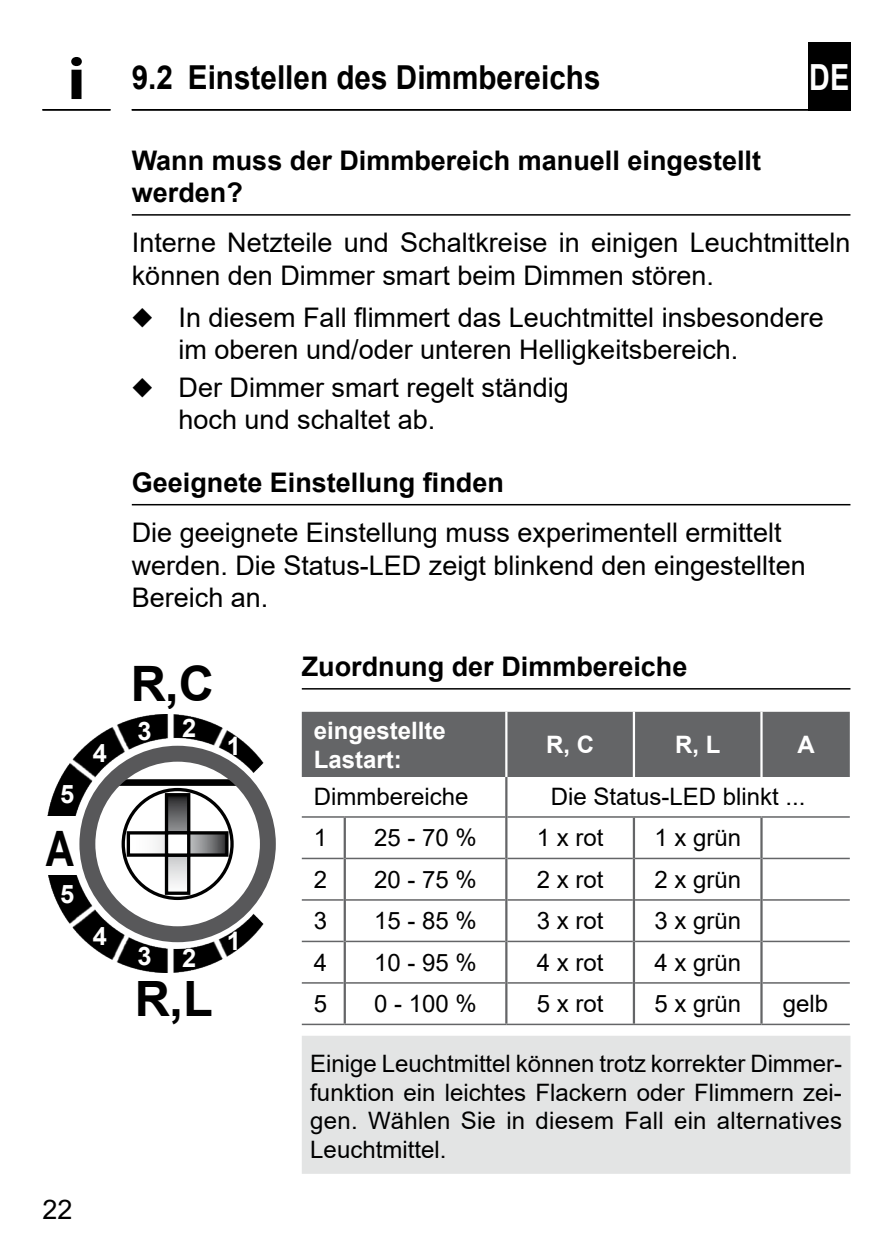
<style>
.page{position:relative;width:893px;height:1259px;background:#fff}
.page>*{position:absolute;margin:0;border:0;box-sizing:border-box;transform-origin:0 0}
.INFO-Icon{font:700 60px "Myriad Pro";color:#000;scale:1.1 1}
.t1{font:700 48.9px "Arial";color:#000}
.t2{font:700 48.9px "Arial";color:#000;scale:.8 1}
.t3{font:700 36px "Arial";color:#fff;scale:.8 1}
.t4{font:700 33px "Arial";color:#000;scale:.9 1}
.Fließtext_-_DE{font:27px/32.4px "Arial";color:#000}
.Untertitel_mit_Linie{font:700 27px/32.4px "Arial";color:#000}
.Fließtext_-_DE-2{font:700 25.5px "Arial";color:#fff}
.Nützliche_Infos_-_DE{font:24px/28.8px "Arial";letter-spacing:.01em;color:#000;text-align:justify}
.Fließtext_-_DE-3{font:24px "Arial";color:#000}
.Untertitel_-_DE{font:24px "Arial";color:#000}
.Untertitel_-_DE-2{font:700 24px/28.8px "Arial";color:#fff}
</style>
<div class="page">
<hr style="left:132px;top:109px;width:719px;height:2px;background:#000">
<div style="left:808px;top:42px;width:42px;height:69px;background:#000"></div>
<hr style="left:42px;top:109px;width:68px;height:2px;background:#000">
<hr style="left:132px;top:214px;width:718px;height:2px;background:#000">
<hr style="left:132px;top:504px;width:718px;height:1px;background:#000">
<hr style="left:302px;top:688px;width:548px;height:1px;background:#000">
<img style="left:48px;top:714px;width:216px;height:101px">
<img style="left:49px;top:875px;width:215px;height:97px">
<svg style="left:123px;top:789px;width:109px;height:109px"></svg>
<div style="left:122px;top:788px;width:112px;height:112px;border:3px solid #000;border-radius:50%"></div>
<svg style="left:169px;top:797px;width:17px;height:94px"></svg>
<div style="left:165px;top:793px;width:25px;height:102px;border:3px solid #000"></div>
<svg style="left:131px;top:835px;width:94px;height:17px"></svg>
<div style="left:127px;top:831px;width:102px;height:25px;border:3px solid #000"></div>
<div style="left:166px;top:833px;width:23px;height:22px;background:#fff"></div>
<div style="left:165px;top:831px;width:25px;height:25px;border:3px solid #000"></div>
<svg style="left:114px;top:779px;width:131px;height:7px"></svg>
<div style="left:79px;top:746px;width:197px;height:196px;border:16px solid #58585a;border-radius:50%"></div>
<div style="left:302px;top:1035px;width:548px;height:138px;background:#e3e4e4"></div>
<div style="left:302px;top:712px;width:548px;height:65px;background:#646567"></div>
<hr style="left:505px;top:712px;width:2px;height:65px;background:#fff">
<hr style="left:633px;top:712px;width:2px;height:65px;background:#fff">
<hr style="left:760px;top:712px;width:3px;height:65px;background:#fff">
<hr style="left:302px;top:816px;width:43px;height:1px;background:#646567">
<hr style="left:345px;top:816px;width:160px;height:1px;background:#646567">
<hr style="left:507px;top:816px;width:127px;height:1px;background:#646567">
<hr style="left:634px;top:816px;width:127px;height:1px;background:#646567">
<hr style="left:761px;top:816px;width:89px;height:1px;background:#646567">
<hr style="left:763px;top:857px;width:87px;height:2px;background:#646567">
<hr style="left:763px;top:899px;width:87px;height:1px;background:#646567">
<hr style="left:763px;top:940px;width:87px;height:2px;background:#646567">
<hr style="left:763px;top:982px;width:87px;height:1px;background:#646567">
<hr style="left:761px;top:1023px;width:89px;height:2px;background:#646567">
<hr style="left:302px;top:857px;width:42px;height:2px;background:#646567">
<hr style="left:346px;top:857px;width:159px;height:2px;background:#646567">
<hr style="left:507px;top:857px;width:126px;height:2px;background:#646567">
<hr style="left:635px;top:857px;width:125px;height:2px;background:#646567">
<hr style="left:302px;top:899px;width:42px;height:1px;background:#646567">
<hr style="left:346px;top:899px;width:159px;height:1px;background:#646567">
<hr style="left:507px;top:899px;width:126px;height:1px;background:#646567">
<hr style="left:635px;top:899px;width:125px;height:1px;background:#646567">
<hr style="left:302px;top:940px;width:42px;height:2px;background:#646567">
<hr style="left:346px;top:940px;width:159px;height:2px;background:#646567">
<hr style="left:507px;top:940px;width:126px;height:2px;background:#646567">
<hr style="left:635px;top:940px;width:125px;height:2px;background:#646567">
<hr style="left:302px;top:982px;width:42px;height:1px;background:#646567">
<hr style="left:346px;top:982px;width:159px;height:1px;background:#646567">
<hr style="left:507px;top:982px;width:126px;height:1px;background:#646567">
<hr style="left:635px;top:982px;width:125px;height:1px;background:#646567">
<hr style="left:302px;top:1023px;width:43px;height:2px;background:#646567">
<hr style="left:345px;top:1023px;width:161px;height:2px;background:#646567">
<hr style="left:506px;top:1023px;width:128px;height:2px;background:#646567">
<hr style="left:634px;top:1023px;width:127px;height:2px;background:#646567">
<hr style="left:344px;top:817px;width:2px;height:41px;background:#646567">
<hr style="left:344px;top:858px;width:2px;height:42px;background:#646567">
<hr style="left:344px;top:900px;width:2px;height:41px;background:#646567">
<hr style="left:344px;top:941px;width:2px;height:42px;background:#646567">
<hr style="left:344px;top:983px;width:2px;height:40px;background:#646567">
<hr style="left:633px;top:817px;width:2px;height:41px;background:#646567">
<hr style="left:633px;top:858px;width:2px;height:42px;background:#646567">
<hr style="left:633px;top:900px;width:2px;height:41px;background:#646567">
<hr style="left:633px;top:941px;width:2px;height:42px;background:#646567">
<hr style="left:633px;top:983px;width:2px;height:40px;background:#646567">
<hr style="left:505px;top:817px;width:2px;height:41px;background:#646567">
<hr style="left:760px;top:817px;width:3px;height:41px;background:#646567">
<hr style="left:505px;top:858px;width:2px;height:42px;background:#646567">
<hr style="left:760px;top:858px;width:3px;height:42px;background:#646567">
<hr style="left:505px;top:900px;width:2px;height:41px;background:#646567">
<hr style="left:760px;top:900px;width:3px;height:41px;background:#646567">
<hr style="left:505px;top:941px;width:2px;height:42px;background:#646567">
<hr style="left:760px;top:941px;width:3px;height:42px;background:#646567">
<hr style="left:505px;top:983px;width:2px;height:40px;background:#646567">
<hr style="left:760px;top:983px;width:3px;height:40px;background:#646567">
<hr style="left:505px;top:777px;width:2px;height:40px;background:#646567">
<p class="INFO-Icon" style="left:67px;top:45px;width:18px">i</p>
<p class="Fließtext_-_DE-2" style="left:60px;top:776px;width:16px">5</p>
<h2 class="t2" style="left:46px;top:814px;width:37px">A</h2>
<p class="Fließtext_-_DE-2" style="left:60px;top:876px;width:16px">5</p>
<p class="Fließtext_-_DE-2" style="left:93px;top:735px;width:16px">4</p>
<p class="Fließtext_-_DE-2" style="left:93px;top:918px;width:16px">4</p>
<p class="Fließtext_-_DE" style="left:43px;top:1193px;width:32px">22</p>
<p class="t4" style="left:132px;top:54px;width:522px">9.2 Einstellen des Dimmbereichs</p>
<h3 class="t3" style="left:809px;top:52px;width:52px">DE</h3>
<p class="Untertitel_mit_Linie" style="left:132px;top:144px;width:631px">Wann muss der Dimmbereich manuell eingestellt werden?</p>
<p class="Fließtext_-_DE" style="left:132px;top:227px;width:720px">Interne Netzteile und Schaltkreise in einigen Leuchtmitteln können den Dimmer smart beim Dimmen stören.</p>
<p class="Fließtext_-_DE" style="left:179px;top:301px;width:647px;text-indent:-47px">◆ In diesem Fall flimmert das Leuchtmittel insbesondere im oberen und/oder unteren Helligkeitsbereich.</p>
<p class="Fließtext_-_DE" style="left:179px;top:371px;width:392px;text-indent:-47px">◆ Der Dimmer smart regelt ständig hoch und schaltet ab.</p>
<p class="Untertitel_mit_Linie" style="left:132px;top:467px;width:374px">Geeignete Einstellung finden</p>
<p class="Fließtext_-_DE" style="left:132px;top:516px;width:675px">Die geeignete Einstellung muss experimentell ermittelt werden. Die Status-LED zeigt blinkend den eingestellten<br>Bereich an.</p>
<h2 class="t1" style="left:130px;top:649px;width:86px">R,C</h2>
<p class="Fließtext_-_DE-2" style="left:137px;top:713px;width:16px">3</p>
<p class="Fließtext_-_DE-2" style="left:182px;top:710px;width:16px">2</p>
<p class="Fließtext_-_DE-2" style="left:227px;top:728px;width:16px">1</p>
<p class="Fließtext_-_DE-2" style="left:137px;top:938px;width:16px">3</p>
<p class="Fließtext_-_DE-2" style="left:182px;top:940px;width:16px">2</p>
<h2 class="t1" style="left:134px;top:964px;width:80px">R,L</h2>
<p class="Fließtext_-_DE-2" style="left:227px;top:923px;width:16px">1</p>
<p class="Untertitel_mit_Linie" style="left:302px;top:651px;width:387px">Zuordnung der Dimmbereiche</p>
<p class="Untertitel_-_DE-2" style="left:314px;top:716px;width:134px">eingestellte<br>Lastart:</p>
<p class="Untertitel_-_DE-2" style="left:546px;top:730px;width:49px">R, C</p>
<p class="Untertitel_-_DE-2" style="left:675px;top:730px;width:47px">R, L</p>
<p class="Untertitel_-_DE-2" style="left:797px;top:730px;width:19px">A</p>
<p class="Untertitel_-_DE" style="left:314px;top:780px;width:156px">Dimmbereiche</p>
<p class="Untertitel_-_DE" style="left:551px;top:780px;width:256px">Die Status-LED blinkt ...</p>
<p class="Fließtext_-_DE-3" style="left:314px;top:821px;width:15px">1</p>
<p class="Fließtext_-_DE-3" style="left:374px;top:821px;width:104px">25 - 70 %</p>
<p class="Fließtext_-_DE-3" style="left:537px;top:821px;width:68px">1 x rot</p>
<p class="Fließtext_-_DE-3" style="left:654px;top:821px;width:88px">1 x grün</p>
<p class="Fließtext_-_DE-3" style="left:314px;top:863px;width:15px">2</p>
<p class="Fließtext_-_DE-3" style="left:374px;top:863px;width:104px">20 - 75 %</p>
<p class="Fließtext_-_DE-3" style="left:537px;top:863px;width:68px">2 x rot</p>
<p class="Fließtext_-_DE-3" style="left:654px;top:863px;width:88px">2 x grün</p>
<p class="Fließtext_-_DE-3" style="left:314px;top:904px;width:15px">3</p>
<p class="Fließtext_-_DE-3" style="left:374px;top:904px;width:104px">15 - 85 %</p>
<p class="Fließtext_-_DE-3" style="left:537px;top:904px;width:68px">3 x rot</p>
<p class="Fließtext_-_DE-3" style="left:654px;top:904px;width:88px">3 x grün</p>
<p class="Fließtext_-_DE-3" style="left:314px;top:946px;width:15px">4</p>
<p class="Fließtext_-_DE-3" style="left:374px;top:946px;width:104px">10 - 95 %</p>
<p class="Fließtext_-_DE-3" style="left:537px;top:946px;width:68px">4 x rot</p>
<p class="Fließtext_-_DE-3" style="left:654px;top:946px;width:88px">4 x grün</p>
<p class="Fließtext_-_DE-3" style="left:314px;top:987px;width:15px">5</p>
<p class="Fließtext_-_DE-3" style="left:374px;top:987px;width:104px">0 - 100 %</p>
<p class="Fließtext_-_DE-3" style="left:537px;top:987px;width:68px">5 x rot</p>
<p class="Fließtext_-_DE-3" style="left:654px;top:987px;width:88px">5 x grün</p>
<p class="Fließtext_-_DE-3" style="left:783px;top:987px;width:47px">gelb</p>
<p class="Nützliche_Infos_-_DE" style="left:310px;top:1048px;width:533px">Einige Leuchtmittel können trotz korrekter Dimmer&shy;funktion ein leichtes Flackern oder Flimmern zei&shy;gen. Wählen Sie in diesem Fall ein alternatives Leuchtmittel.</p>
</div>
